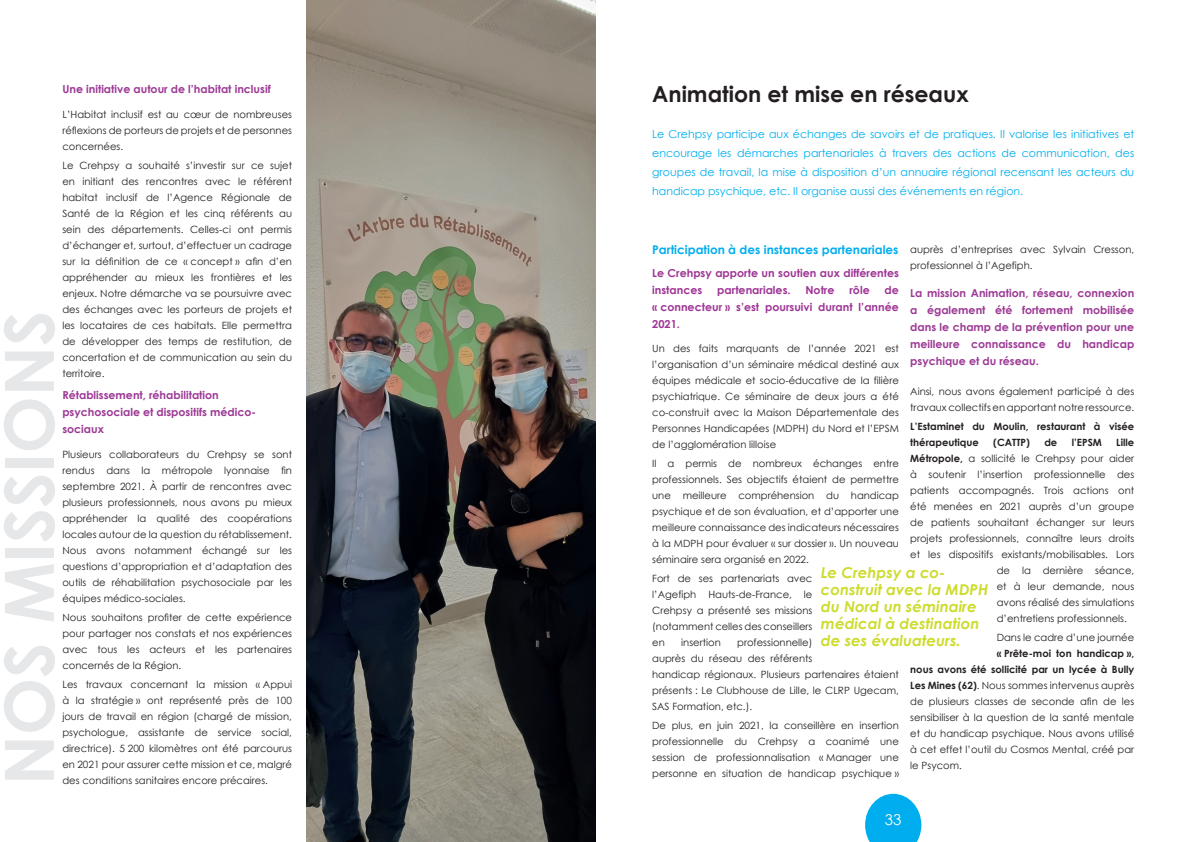
<style>
.page{position:relative;width:1191px;height:842px;background:#fff}
.page>*{position:absolute;margin:0;border:0;box-sizing:border-box;transform-origin:0 0}
.t1{font:700 68px "Century Gothic";color:#e6e7e9}
.t2{font:700 22px "Century Gothic";color:#231f20}
.t3{font:italic 700 15px/17px "Century Gothic";color:#cddc2d}
.t4{font:15px "Century Gothic";color:#fff}
.t5{font:700 12px "Century Gothic";color:#00aeef}
.t6{font:11px/19px "Century Gothic";color:#00aeef;text-align:justify}
.t7{font:700 11px/17px "Century Gothic";color:#9c3995;text-align:justify}
.t8{font:700 11px/17px "Century Gothic";color:#9e3594}
.t9{font:10px/16px "Century Gothic";color:#231f20;text-align:justify}
.t10{font:700 10px/16px "Century Gothic";color:#231f20}
.s1{font-weight:700}
</style>
<div class="page">
<svg style="left:865px;top:794px;width:56px;height:48px;background:#26baf1"></svg>
<img style="left:306px;top:0;width:289px;height:842px">
<p class="t7" style="left:62px;top:80px;width:210px">Une initiative autour de l’habitat inclusif</p>
<p class="t9" style="left:62px;top:106px;width:231px">L’Habitat inclusif est au cœur de nombreuses réflexions de porteurs de projets et de personnes concernées.</p>
<p class="t9" style="left:62px;top:157px;width:231px">Le Crehpsy a souhaité s’investir sur ce sujet en initiant des rencontres avec le référent habitat inclusif de l’Agence Régionale de Santé de la Région et les cinq référents au sein des départements. Celles-ci ont permis d’échanger et, surtout, d’effectuer un cadrage sur la définition de ce « concept » afin d’en appréhender au mieux les frontières et les enjeux. Notre démarche va se poursuivre avec des échanges avec les porteurs de projets et les locataires de ces habitats. Elle permettra de développer des temps de restitution, de concertation et de communication au sein du territoire.</p>
<p class="t7" style="left:62px;top:386px;width:195px;text-align:left">Rétablissement, réhabilitation psychosociale et dispositifs médico&shy;sociaux</p>
<p class="t9" style="left:62px;top:446px;width:231px">Plusieurs collaborateurs du Crehpsy se sont rendus dans la métropole lyonnaise fin septembre 2021. À partir de rencontres avec plusieurs professionnels, nous avons pu mieux appréhender la qualité des coopérations locales autour de la question du rétablissement.<br>Nous avons notamment échangé sur les questions d’appropriation et d’adaptation des outils de réhabilitation psychosociale par les équipes médico-sociales.</p>
<p class="t9" style="left:62px;top:609px;width:231px">Nous souhaitons profiter de cette expérience pour partager nos constats et nos expériences avec tous les acteurs et les partenaires concernés de la Région.</p>
<p class="t9" style="left:62px;top:676px;width:231px">Les travaux concernant la mission « Appui à la stratégie » ont représenté près de 100 jours de travail en région (chargé de mission, psychologue, assistante de service social, directrice). 5 200 kilomètres ont été parcourus en 2021 pour assurer cette mission et ce, malgré des conditions sanitaires encore précaires.</p>
<h1 class="t1" style="left:-22px;top:785px;width:476px;rotate:-90deg">NOS MISSIONS</h1>
<h2 class="t2" style="left:652px;top:77px;width:318px">Animation et mise en réseaux</h2>
<p class="t6" style="left:652px;top:124px;width:483px">Le Crehpsy participe aux échanges de savoirs et de pratiques. Il valorise les initiatives et encourage les démarches partenariales à travers des actions de communication, des groupes de travail, la mise à disposition d’un annuaire régional recensant les acteurs du handicap psychique, etc. Il organise aussi des événements en région.</p>
<p class="t5" style="left:652px;top:241px;width:248px">Participation à des instances partenariales</p>
<p class="t8" style="left:652px;top:264px;width:248px">Le Crehpsy apporte un soutien aux différentes instances</p>
<p class="t9" style="left:910px;top:241px;width:225px">auprès d’entreprises avec Sylvain Cresson, professionnel à l’Agefiph.</p>
<p class="t7" style="left:910px;top:284px;width:225px">La mission Animation, réseau, connexion a également été fortement mobilisée dans le champ de la prévention pour une meilleure connaissance du handicap psychique et du réseau.</p>
<p class="t9" style="left:910px;top:383px;width:225px">Ainsi, nous avons également participé à des travaux collectifs en apportant notre ressource.</p>
<p class="t10" style="left:910px;top:418px;width:225px">L’Estaminet du Moulin, restaurant à visée thérapeutique</p>
<p class="t8" style="left:717px;top:281px;width:75px">partenariales.</p>
<p class="t8" style="left:805px;top:281px;width:31px">Notre</p>
<p class="t8" style="left:849px;top:281px;width:22px">rôle</p>
<p class="t8" style="left:652px;top:281px;width:248px;text-align:justify;text-indent:232px">de « connecteur » s’est poursuivi durant l’année 2021.</p>
<p class="t9" style="left:652px;top:341px;width:248px">Un des faits marquants de l’année 2021 est l’organisation d’un séminaire médical destiné aux équipes médicale et socio-éducative de la filière psychiatrique. Ce séminaire de deux jours a été co-construit avec la Maison Départementale des Personnes Handicapées (MDPH) du Nord et l’EPSM de l’agglomération lilloise</p>
<p class="t9" style="left:652px;top:455px;width:248px">Il a permis de nombreux échanges entre professionnels. Ses objectifs étaient de permettre une meilleure compréhension du handicap psychique et de son évaluation, et d’apporter une meilleure connaissance des indicateurs nécessaires à la MDPH pour évaluer « sur dossier ». Un nouveau séminaire sera organisé en 2022.</p>
<p class="t9" style="left:652px;top:570px;width:162px">Fort de ses partenariats avec l’Agefiph Hauts-de-France, le Crehpsy a présenté ses missions (notamment celles des conseillers en</p>
<p class="t10" style="left:993px;top:434px;width:38px">(CATTP)</p>
<p class="t10" style="left:1044px;top:434px;width:14px">de</p>
<p class="t10" style="left:1071px;top:434px;width:32px">l’EPSM</p>
<p class="t10" style="left:1116px;top:434px;width:19px">Lille</p>
<p class="t9" style="left:910px;top:450px;width:225px"><span class="s1">Métropole,</span> a sollicité le Crehpsy pour aider</p>
<p class="t9" style="left:910px;top:466px;width:225px">à soutenir l’insertion professionnelle des</p>
<p class="t9" style="left:910px;top:482px;width:225px">patients accompagnés. Trois actions ont</p>
<p class="t9" style="left:910px;top:498px;width:225px">été menées en 2021 auprès d’un groupe</p>
<p class="t9" style="left:910px;top:514px;width:225px">de patients souhaitant échanger sur leurs</p>
<p class="t9" style="left:910px;top:530px;width:225px">projets professionnels, connaître leurs droits</p>
<p class="t9" style="left:910px;top:546px;width:225px">et les dispositifs existants/mobilisables. Lors</p>
<p class="t9" style="left:996px;top:562px;width:139px">de la dernière séance,</p>
<p class="t9" style="left:996px;top:578px;width:139px">et à leur demande, nous</p>
<p class="t9" style="left:996px;top:594px;width:139px">avons réalisé des simulations</p>
<p class="t9" style="left:996px;top:610px;width:132px">d’entretiens professionnels.</p>
<p class="t9" style="left:996px;top:629px;width:139px">Dans le cadre d’une journée</p>
<p class="t9" style="left:910px;top:645px;width:225px;text-indent:86px"><span class="s1">« Prête-moi ton handicap », nous avons été sollicité par un lycée à Bully Les Mines (62)</span>. Nous sommes intervenus auprès de plusieurs classes de seconde afin de les sensibiliser à la question de la santé mentale et du handicap psychique. Nous avons utilisé à cet effet l’outil du Cosmos Mental, créé par le Psycom.</p>
<h3 class="t3" style="left:821px;top:564px;width:169px">Le Crehpsy a co&shy;construit avec la MDPH du Nord un séminaire médical à destination de ses évaluateurs.</h3>
<p class="t9" style="left:652px;top:634px;width:248px;text-align:left;text-indent:85px">professionnelle)<br>auprès du réseau des référents<br>handicap régionaux. Plusieurs partenaires étaient présents : Le Clubhouse de Lille, le CLRP Ugecam, SAS Formation, etc.).</p>
<p class="t9" style="left:652px;top:717px;width:248px">De plus, en juin 2021, la conseillère en insertion professionnelle du Crehpsy a coanimé une session de professionnalisation « Manager une personne en situation de handicap psychique »</p>
<p class="t9" style="left:681px;top:634px;width:41px">insertion</p>
<h3 class="t4" style="left:885px;top:809px;width:18px">33</h3>
</div>
